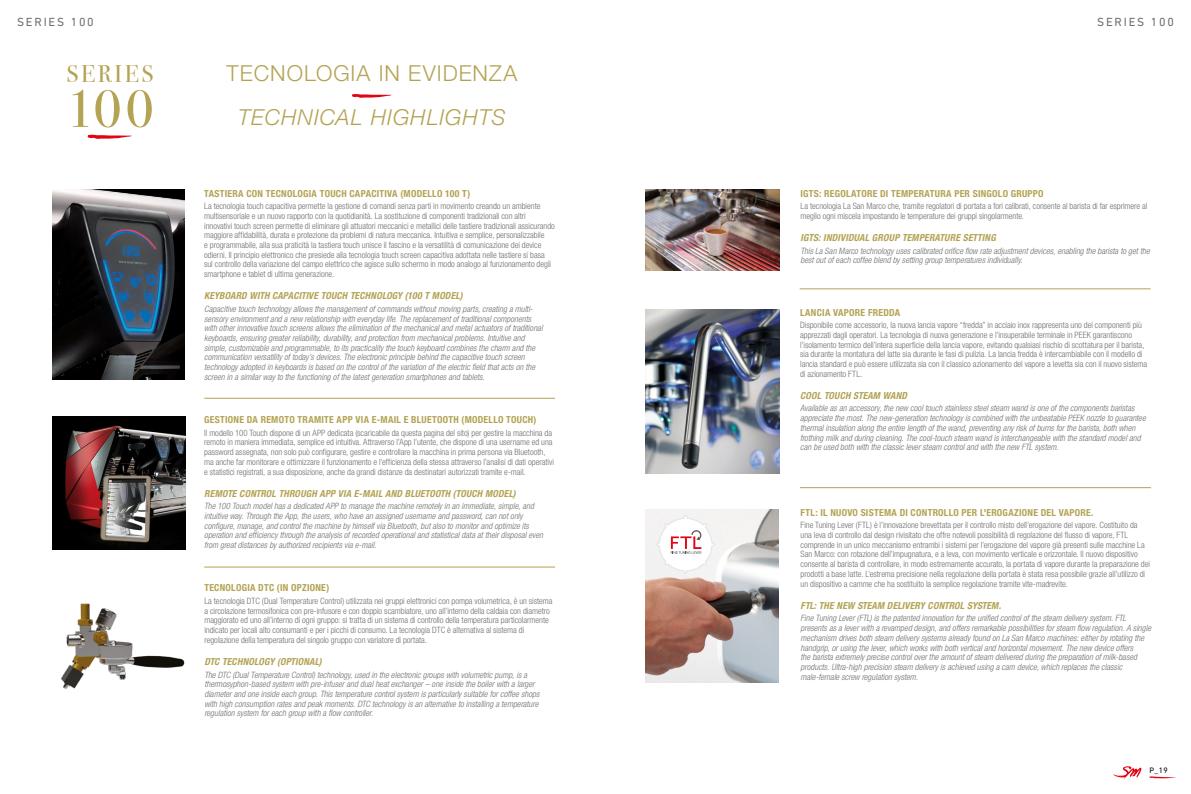
<style>
.page{position:relative;width:1191px;height:794px;background:#fff}
.page>*{position:absolute;margin:0;border:0;box-sizing:border-box;transform-origin:0 0}
.t1{font:52.4px "Bodoni Svty Two ITCTT";color:#b3a353}
.t2{font:24.1px "Bodoni Svty Two ITCTT";letter-spacing:.11em;color:#b3a353}
.t3{font:300 22px "Helvetica Neue LT Pro";letter-spacing:.045em;color:#b3a353}
.t4{font:italic 300 22px "Helvetica Neue LT Pro";letter-spacing:.04em;color:#b3a353}
.t5{font:12px "DIN Next LT Pro";letter-spacing:.15em;color:#6f6f6f}
.t6{font:700 condensed 9.7px "Helvetica Neue LT Pro";letter-spacing:.03em;color:#b3a353}
.t7{font:italic 700 condensed 9.7px "Helvetica Neue LT Pro";letter-spacing:.015em;color:#b3a353}
.t8{font:300 condensed 8.7px/9.7px "Helvetica Neue LT Pro";letter-spacing:-.005em;color:#6f6f6f}
.t9{font:italic 300 condensed 8.7px/9.7px "Helvetica Neue LT Pro";color:#6f6f6f}
.t10{font:8px "DIN Next LT Pro";color:#000}
</style>
<div class="page">
<img style="left:646px;top:190px;width:133px;height:81px">
<hr style="left:204px;top:567px;width:351px;height:1px;background:#b3a353">
<hr style="left:799px;top:289px;width:351px;height:1px;background:#b3a353">
<img style="left:52px;top:190px;width:132px;height:190px">
<svg style="left:87px;top:135px;width:45px;height:4px"></svg>
<svg style="left:352px;top:94px;width:40px;height:4px"></svg>
<img style="left:52px;top:416px;width:133px;height:133px">
<hr style="left:204px;top:398px;width:351px;height:1px;background:#b3a353">
<img style="left:61px;top:603px;width:124px;height:86px">
<img style="left:646px;top:509px;width:133px;height:173px">
<img style="left:646px;top:310px;width:133px;height:163px">
<hr style="left:800px;top:487px;width:351px;height:1px;background:#b3a353">
<svg style="left:655px;top:514px;width:60px;height:60px"></svg>
<svg style="left:1113px;top:766px;width:28px;height:14px"></svg>
<svg style="left:1149px;top:776px;width:26px;height:2px"></svg>
<h3 class="t5" style="left:17px;top:15px;width:78px">SERIES 100</h3>
<h2 class="t2" style="left:66px;top:54px;width:89px">SERIES</h2>
<h1 class="t1" style="left:66px;top:66px;width:89px">100</h1>
<h3 class="t3" style="left:227px;top:60px;width:292px">TECNOLOGIA IN EVIDENZA</h3>
<h3 class="t4" style="left:238px;top:104px;width:269px">TECHNICAL HIGHLIGHTS</h3>
<p class="t6" style="left:204px;top:187px;width:267px">TASTIERA CON TECNOLOGIA TOUCH CAPACITIVA (MODELLO 100 T)</p>
<p class="t8" style="left:204px;top:201px;width:352px">La tecnologia touch capacitiva permette la gestione di comandi senza parti in movimento creando un ambiente multisensoriale e un nuovo rapporto con la quotidianità. La sostituzione di componenti tradizionali con altri innovativi touch screen permette di eliminare gli attuatori meccanici e metallici delle tastiere tradizionali assicurando maggiore affidabilità, durata e protezione da problemi di natura meccanica. Intuitiva e semplice, personalizzabile<br>e programmabile, alla sua praticità la tastiera touch unisce il fascino e la versatilità di comunicazione dei device odierni. Il principio elettronico che presiede alla tecnologia touch screen capacitiva adottata nelle tastiere si basa sul controllo della variazione del campo elettrico che agisce sullo schermo in modo analogo al funzionamento degli smartphone e tablet di ultima generazione.</p>
<p class="t7" style="left:204px;top:290px;width:260px">KEYBOARD WITH CAPACITIVE TOUCH TECHNOLOGY (100 T MODEL)</p>
<p class="t9" style="left:204px;top:304px;width:340px">Capacitive touch technology allows the management of commands without moving parts, creating a multi&shy;sensory environment and a new relationship with everyday life. The replacement of traditional components with other innovative touch screens allows the elimination of the mechanical and metal actuators of traditional keyboards, ensuring greater reliability, durability, and protection from mechanical problems. Intuitive and simple, customizable and programmable, to its practicality the touch keyboard combines the charm and the communication versatility of today’s devices. The electronic principle behind the capacitive touch screen technology adopted in keyboards is based on the control of the variation of the electric field that acts on the screen in a similar way to the functioning of the latest generation smartphones and tablets.</p>
<p class="t6" style="left:204px;top:414px;width:334px">GESTIONE DA REMOTO TRAMITE APP VIA E-MAIL E BLUETOOTH (MODELLO TOUCH)</p>
<p class="t8" style="left:204px;top:428px;width:351px">Il modello 100 Touch dispone di un APP dedicata (scaricabile da questa pagina del sito) per gestire la macchina da remoto in maniera immediata, semplice ed intuitiva. Attraverso l’App l’utente, che dispone di una username ed una password assegnata, non solo può configurare, gestire e controllare la macchina in prima persona via Bluetooth, ma anche far monitorare e ottimizzare il funzionamento e l’efficienza della stessa attraverso l’analisi di dati operativi e statistici registrati, a sua disposizione, anche da grandi distanze da destinatari autorizzati tramite e-mail.</p>
<p class="t7" style="left:204px;top:487px;width:313px">REMOTE CONTROL THROUGH APP VIA E-MAIL AND BLUETOOTH (TOUCH MODEL)</p>
<p class="t9" style="left:204px;top:501px;width:340px">The 100 Touch model has a dedicated APP to manage the machine remotely in an immediate, simple, and intuitive way. Through the App, the users, who have an assigned username and password, can not only configure, manage, and control the machine by himself via Bluetooth, but also to monitor and optimize its operation and efficiency through the analysis of recorded operational and statistical data at their disposal even from great distances by authorized recipients via e-mail.</p>
<p class="t6" style="left:204px;top:582px;width:126px">TECNOLOGIA DTC (IN OPZIONE)</p>
<p class="t8" style="left:204px;top:596px;width:350px">La tecnologia DTC (Dual Temperature Control) utilizzata nei gruppi elettronici con pompa volumetrica, è un sistema a circolazione termosifonica con pre-infusore e con doppio scambiatore, uno all’interno della caldaia con diametro maggiorato ed uno all’interno di ogni gruppo: si tratta di un sistema di controllo della temperatura particolarmente indicato per locali alto consumanti e per i picchi di consumo. La tecnologia DTC è alternativa al sistema di regolazione della temperatura del singolo gruppo con variatore di portata.</p>
<p class="t7" style="left:204px;top:656px;width:119px">DTC TECHNOLOGY (OPTIONAL)</p>
<p class="t9" style="left:204px;top:670px;width:336px">The DTC (Dual Temperature Control) technology, used in the electronic groups with volumetric pump, is a thermosyphon-based system with pre-infuser and dual heat exchanger – one inside the boiler with a larger diameter and one inside each group. This temperature control system is particularly suitable for coffee shops with high consumption rates and peak moments. DTC technology is an alternative to installing a temperature regulation system for each group with a flow controller.</p>
<h3 class="t5" style="left:1097px;top:15px;width:78px">SERIES 100</h3>
<p class="t6" style="left:800px;top:187px;width:245px">IGTS: REGOLATORE DI TEMPERATURA PER SINGOLO GRUPPO</p>
<p class="t8" style="left:800px;top:201px;width:348px">La tecnologia La San Marco che, tramite regolatori di portata a fori calibrati, consente al barista di far esprimere al meglio ogni miscela impostando le temperature dei gruppi singolarmente.</p>
<p class="t7" style="left:800px;top:232px;width:197px">IGTS: INDIVIDUAL GROUP TEMPERATURE SETTING</p>
<p class="t9" style="left:800px;top:246px;width:351px">This La San Marco technology uses calibrated orifice flow rate adjustment devices, enabling the barista to get the best out of each coffee blend by setting group temperatures individually.</p>
<p class="t6" style="left:800px;top:306px;width:102px">LANCIA VAPORE FREDDA</p>
<p class="t8" style="left:800px;top:320px;width:349px">Disponibile come accessorio, la nuova lancia vapore “fredda” in acciaio inox rappresenta uno dei componenti più apprezzati dagli operatori. La tecnologia di nuova generazione e l’insuperabile terminale in PEEK garantiscono l’isolamento termico dell’intera superficie della lancia vapore, evitando qualsiasi rischio di scottatura per il barista, sia durante la montatura del latte sia durante le fasi di pulizia. La lancia fredda è intercambiabile con il modello di lancia standard e può essere utilizzata sia con il classico azionamento del vapore a levetta sia con il nuovo sistema di azionamento FTL.</p>
<p class="t7" style="left:800px;top:390px;width:108px">COOL TOUCH STEAM WAND</p>
<p class="t9" style="left:800px;top:404px;width:347px">Available as an accessory, the new cool touch stainless steel steam wand is one of the components baristas appreciate the most. The new-generation technology is combined with the unbeatable PEEK nozzle to guarantee thermal insulation along the entire length of the wand, preventing any risk of burns for the barista, both when frothing milk and during cleaning. The cool-touch steam wand is interchangeable with the standard model and can be used both with the classic lever steam control and with the new FTL system.</p>
<p class="t6" style="left:800px;top:506px;width:294px">FTL: IL NUOVO SISTEMA DI CONTROLLO PER L'EROGAZIONE DEL VAPORE.</p>
<p class="t8" style="left:800px;top:520px;width:351px">Fine Tuning Lever (FTL) è l’innovazione brevettata per il controllo misto dell’erogazione del vapore. Costituito da una leva di controllo dal design rivisitato che offre notevoli possibilità di regolazione del flusso di vapore, FTL comprende in un unico meccanismo entrambi i sistemi per l’erogazione del vapore già presenti sulle macchine La San Marco: con rotazione dell’impugnatura, e a leva, con movimento verticale e orizzontale. Il nuovo dispositivo consente al barista di controllare, in modo estremamente accurato, la portata di vapore durante la preparazione dei prodotti a base latte. L’estrema precisione nella regolazione della portata è stata resa possibile grazie all’utilizzo di un dispositivo a camme che ha sostituito la semplice regolazione tramite vite-madrevite.</p>
<p class="t7" style="left:800px;top:599px;width:202px">FTL: THE NEW STEAM DELIVERY CONTROL SYSTEM.</p>
<p class="t9" style="left:800px;top:613px;width:352px">Fine Tuning Lever (FTL) is the patented innovation for the unified control of the steam delivery system. FTL presents as a lever with a revamped design, and offers remarkable possibilities for steam flow regulation. A single mechanism drives both steam delivery systems already found on La San Marco machines: either by rotating the handgrip, or using the lever, which works with both vertical and horizontal movement. The new device offers<br>the barista extremely precise control over the amount of steam delivered during the preparation of milk-based products. Ultra-high precision steam delivery is achieved using a cam device, which replaces the classic male-female screw regulation system.</p>
<p class="t10" style="left:1149px;top:765px;width:20px">P_19</p>
</div>
